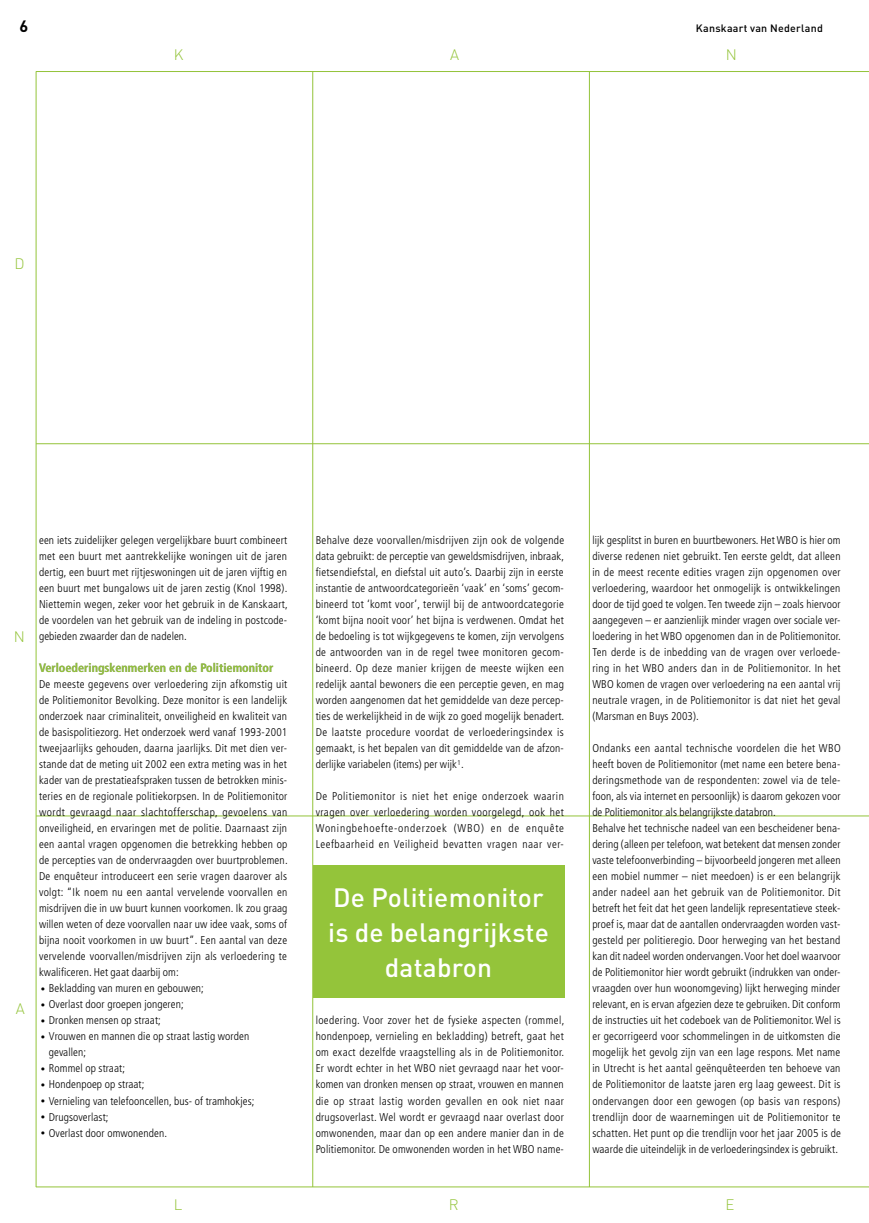
<style>
.page{position:relative;width:869px;height:1223px;background:#fff}
.page>*{position:absolute;margin:0;border:0;box-sizing:border-box;transform-origin:0 0}
.t1{font:500 26.25px/35px "DIN";letter-spacing:.01em;color:#fff;text-align:center}
.t2{font:700 16.25px "DIN";color:#000}
.t3{font:300 15px "DIN";color:#94c43a}
.t4{font:700 condensed 12.25px "Frutiger";color:#94c43a}
.t5{font:300 condensed 11.25px/16px "Frutiger";letter-spacing:.01em;color:#000;text-align:justify}
.t6{font:500 10.62px "DIN";letter-spacing:.025em;color:#000}
.s1{color:#888}
.s2{font-size:8.75px}
</style>
<div class="page">
<hr style="left:312px;top:72px;width:1px;height:1114px;background:#94c43a">
<hr style="left:589px;top:72px;width:1px;height:1114px;background:#94c43a">
<hr style="left:36px;top:72px;width:1px;height:1114px;background:#94c43a">
<hr style="left:36px;top:443px;width:832px;height:1px;background:#94c43a">
<hr style="left:36px;top:815px;width:832px;height:1px;background:#94c43a">
<hr style="left:36px;top:71px;width:832px;height:1px;background:#94c43a">
<hr style="left:36px;top:1186px;width:832px;height:1px;background:#94c43a">
<div style="left:312px;top:865px;width:252px;height:132px;background:#94c43a"></div>
<h2 class="t2" style="left:20px;top:16px;width:10px">6</h2>
<p class="t6" style="left:695px;top:21px;width:128px">Kanskaart van Nederland</p>
<h3 class="t3" style="left:174px;top:46px;width:11px">K</h3>
<h3 class="t3" style="left:450px;top:46px;width:11px">A</h3>
<h3 class="t3" style="left:725px;top:46px;width:13px">N</h3>
<h3 class="t3" style="left:15px;top:254px;width:12px">D</h3>
<h3 class="t3" style="left:14px;top:627px;width:13px">N</h3>
<h3 class="t3" style="left:16px;top:999px;width:11px">A</h3>
<p class="t5" style="left:39px;top:532px;width:250px">een iets zuidelijker gelegen vergelijkbare buurt combineert met een buurt met aantrekkelijke woningen uit de jaren dertig, een buurt met rijtjeswoningen uit de jaren vijftig en een buurt met bungalows uit de jaren zestig (Knol 1998).<br>Niettemin wegen, zeker voor het gebruik in de Kanskaart, de voordelen van het gebruik van de indeling in postcode&shy;gebieden zwaarder dan de nadelen.</p>
<p class="t4" style="left:39px;top:660px;width:236px"><span class="s1">V</span>erloederingsk<span class="s1">enmerken en de P</span>olitiemonitor</p>
<p class="t5" style="left:39px;top:676px;width:250px">De meeste gegevens over verloedering zijn afkomstig uit de Politiemonitor Bevolking. Deze monitor is een landelijk onderzoek naar criminaliteit, onveiligheid en kwaliteit van de basispolitiezorg. Het onderzoek werd vanaf 1993-2001 tweejaarlijks gehouden, daarna jaarlijks. Dit met dien ver&shy;stande dat de meting uit 2002 een extra meting was in het kader van de prestatieafspraken tussen de betrokken minis&shy;teries en de regionale politiekorpsen. In de Politiemonitor wordt gevraagd naar slachtofferschap, gevoelens van onveiligheid, en ervaringen met de politie. Daarnaast zijn een aantal vragen opgenomen die betrekking hebben op de percepties van de ondervraagden over buurtproblemen.<br>De enquêteur introduceert een serie vragen daarover als volgt: “Ik noem nu een aantal vervelende voorvallen en misdrijven die in uw buurt kunnen voorkomen. Ik zou graag willen weten of deze voorvallen naar uw idee vaak, soms of bijna nooit voorkomen in uw buurt”. Een aantal van deze vervelende voorvallen/misdrijven zijn als verloedering te kwalificeren. Het gaat daarbij om:</p>
<p class="t5" style="left:41px;top:980px;width:164px"><span class="s2">•</span> Bekladding van muren en gebouwen;</p>
<p class="t5" style="left:41px;top:996px;width:144px"><span class="s2">•</span> Overlast door groepen jongeren;</p>
<p class="t5" style="left:41px;top:1012px;width:122px"><span class="s2">•</span> Dronken mensen op straat;</p>
<p class="t5" style="left:49px;top:1028px;width:202px;text-indent:-8px"><span class="s2">•</span> Vrouwen en mannen die op straat lastig worden gevallen;</p>
<p class="t5" style="left:41px;top:1060px;width:86px"><span class="s2">•</span> Rommel op straat;</p>
<p class="t5" style="left:41px;top:1076px;width:105px"><span class="s2">•</span> Hondenpoep op straat;</p>
<p class="t5" style="left:41px;top:1092px;width:215px"><span class="s2">•</span> Vernieling van telefooncellen, bus- of tramhokjes;</p>
<p class="t5" style="left:41px;top:1108px;width:69px"><span class="s2">•</span> Drugsoverlast;</p>
<p class="t5" style="left:41px;top:1124px;width:128px"><span class="s2">•</span> Overlast door omwonenden.</p>
<p class="t5" style="left:315px;top:532px;width:250px">Behalve deze voorvallen/misdrijven zijn ook de volgende data gebruikt: de perceptie van geweldsmisdrijven, inbraak, fietsendiefstal, en diefstal uit auto’s. Daarbij zijn in eerste instantie de antwoordcategorieën ‘vaak’ en ‘soms’ gecom&shy;bineerd tot ‘komt voor’, terwijl bij de antwoordcategorie ‘komt bijna nooit voor’ het bijna is verdwenen. Omdat het de bedoeling is tot wijkgegevens te komen, zijn vervolgens de antwoorden van in de regel twee monitoren gecom&shy;bineerd. Op deze manier krijgen de meeste wijken een redelijk aantal bewoners die een perceptie geven, en mag worden aangenomen dat het gemiddelde van deze percep&shy;ties de werkelijkheid in de wijk zo goed mogelijk benadert.<br>De laatste procedure voordat de verloederingsindex is gemaakt, is het bepalen van dit gemiddelde van de afzon&shy;derlijke variabelen (items) per wijk<sup>1</sup>.</p>
<p class="t5" style="left:315px;top:788px;width:250px">De Politiemonitor is niet het enige onderzoek waarin vragen over verloedering worden voorgelegd, ook het Woningbehoefte-onderzoek (WBO) en de enquête Leefbaarheid en Veiligheid bevatten vragen naar ver-</p>
<h1 class="t1" style="left:328px;top:879px;width:222px">De Politiemonitor is de belangrijkste databron</h1>
<p class="t5" style="left:315px;top:1012px;width:250px">loedering. Voor zover het de fysieke aspecten (rommel, hondenpoep, vernieling en bekladding) betreft, gaat het om exact dezelfde vraagstelling als in de Politiemonitor.<br>Er wordt echter in het WBO niet gevraagd naar het voor&shy;komen van dronken mensen op straat, vrouwen en mannen die op straat lastig worden gevallen en ook niet naar drugsoverlast. Wel wordt er gevraagd naar overlast door omwonenden, maar dan op een andere manier dan in de Politiemonitor. De omwonenden worden in het WBO name-</p>
<p class="t5" style="left:592px;top:532px;width:250px">lijk gesplitst in buren en buurtbewoners. Het WBO is hier om diverse redenen niet gebruikt. Ten eerste geldt, dat alleen in de meest recente edities vragen zijn opgenomen over verloedering, waardoor het onmogelijk is ontwikkelingen door de tijd goed te volgen. Ten tweede zijn – zoals hiervoor aangegeven – er aanzienlijk minder vragen over sociale ver&shy;loedering in het WBO opgenomen dan in de Politiemonitor.<br>Ten derde is de inbedding van de vragen over verloede&shy;ring in het WBO anders dan in de Politiemonitor. In het WBO komen de vragen over verloedering na een aantal vrij neutrale vragen, in de Politiemonitor is dat niet het geval (Marsman en Buys 2003).</p>
<p class="t5" style="left:592px;top:740px;width:250px;text-align:left">Ondanks een aantal technische voordelen die het WBO heeft boven de Politiemonitor (met name een betere bena&shy;deringsmethode van de respondenten: zowel via de tele&shy;foon, als via internet en persoonlijk) is daarom gekozen voor de Politiemonitor als belangrijkste databron.<br>Behalve het technische nadeel van een bescheidener bena&shy;dering (alleen per telefoon, wat betekent dat mensen zonder vaste telefoonverbinding – bijvoorbeeld jongeren met alleen een mobiel nummer – niet meedoen) is er een belangrijk ander nadeel aan het gebruik van de Politiemonitor. Dit betreft het feit dat het geen landelijk representatieve steek&shy;proef is, maar dat de aantallen ondervraagden worden vast&shy;gesteld per politieregio. Door herweging van het bestand kan dit nadeel worden ondervangen. Voor het doel waarvoor de Politiemonitor hier wordt gebruikt (indrukken van onder&shy;vraagden over hun woonomgeving) lijkt herweging minder relevant, en is ervan afgezien deze te gebruiken. Dit conform de instructies uit het codeboek van de Politiemonitor. Wel is er gecorrigeerd voor schommelingen in de uitkomsten die mogelijk het gevolg zijn van een lage respons. Met name in Utrecht is het aantal geënquêteerden ten behoeve van de Politiemonitor de laatste jaren erg laag geweest. Dit is ondervangen door een gewogen (op basis van respons) trendlijn door de waarnemingen uit de Politiemonitor te schatten. Het punt op die trendlijn voor het jaar 2005 is de waarde die uiteindelijk in de verloederingsindex is gebruikt.</p>
<h3 class="t3" style="left:174px;top:1195px;width:10px">L</h3>
<h3 class="t3" style="left:448px;top:1195px;width:11px">R</h3>
<h3 class="t3" style="left:725px;top:1195px;width:10px">E</h3>
</div>
